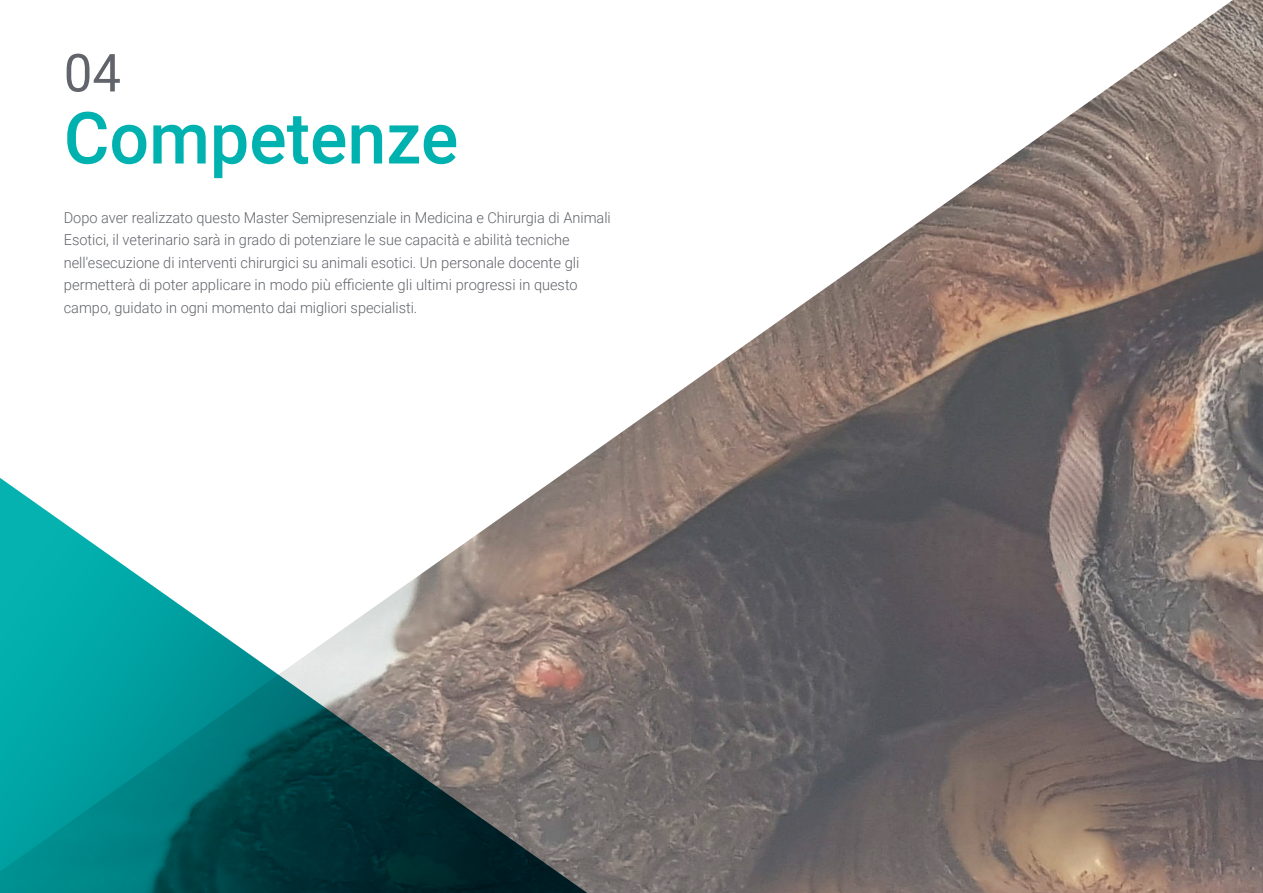
<style>
.page{position:relative;width:1263px;height:893px;background:#fff}
.page>*{position:absolute;margin:0;border:0;box-sizing:border-box;transform-origin:0 0}
.t1{font:500 72px "Roboto";color:#00b2af}
.t2{font:52.5px "Roboto";color:#61646a}
.t3{font:300 15px/22.5px "Roboto";color:#61646a}
</style>
<div class="page">
<img style="left:595px;top:0;width:668px;height:893px">
<svg style="left:0;top:451px;width:623px;height:442px"></svg>
<h2 class="t2" style="left:64px;top:36px;width:59px">04</h2>
<h1 class="t1" style="left:64px;top:87px;width:396px">Competenze</h1>
<p class="t3" style="left:64px;top:206px;width:549px">Dopo aver realizzato questo Master Semipresenziale in Medicina e Chirurgia di Animali Esotici, il veterinario sarà in grado di potenziare le sue capacità e abilità tecniche nell'esecuzione di interventi chirurgici su animali esotici. Un personale docente gli permetterà di poter applicare in modo più efficiente gli ultimi progressi in questo campo, guidato in ogni momento dai migliori specialisti.</p>
</div>
